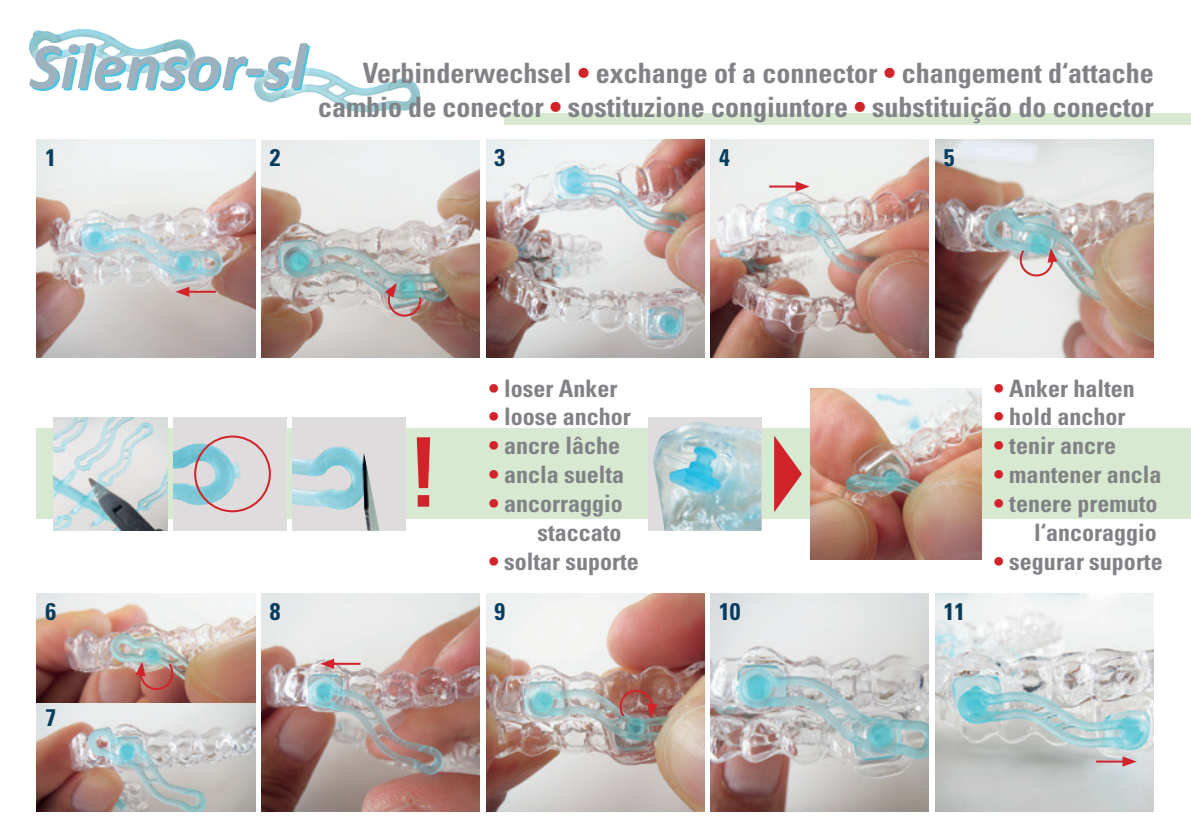
<style>
.page{position:relative;width:1191px;height:840px;background:#fff}
.page>*{position:absolute;margin:0;border:0;box-sizing:border-box;transform-origin:0 0}
.t1{font:700 condensed 96px "Univers";color:#d1232a}
.t2{font:700 condensed 28px "Univers";color:#808285}
.t3{font:700 condensed 24px "Univers";color:#808285}
.t4{font:700 condensed 24px "Univers";color:#063c5e}
.s1{color:#d1232a}
</style>
<div class="page">
<div style="left:21px;top:18px;width:180px;height:66px;background:#fff;opacity:.5"></div>
<div style="left:245px;top:57px;width:180px;height:66px;background:#fff;opacity:.5"></div>
<div style="left:29px;top:43px;width:281px;height:54px;background:#fff;opacity:.75"></div>
<svg style="left:29px;top:43px;width:281px;height:48px"></svg>
<img style="left:37px;top:593px;width:218px;height:218px">
<div style="left:37px;top:428px;width:1154px;height:91px;background:#d8e9d2"></div>
<div style="left:505px;top:113px;width:686px;height:12px;background:#d8e9d2"></div>
<img style="left:37px;top:139px;width:218px;height:218px">
<img style="left:261px;top:140px;width:219px;height:217px">
<img style="left:486px;top:139px;width:218px;height:218px">
<img style="left:710px;top:139px;width:219px;height:218px">
<img style="left:935px;top:139px;width:218px;height:218px">
<img style="left:54px;top:417px;width:113px;height:113px">
<div style="left:173px;top:417px;width:113px;height:113px;background:#dedcdd"></div>
<img style="left:173px;top:443px;width:68px;height:64px">
<div style="left:292px;top:417px;width:113px;height:113px;background:#dedcdd"></div>
<img style="left:292px;top:446px;width:88px;height:84px">
<div style="left:648px;top:417px;width:113px;height:113px;background:#dedcdd"></div>
<img style="left:653px;top:422px;width:108px;height:108px">
<div style="left:194px;top:435px;width:77px;height:77px;border:2px solid #d1232a;border-radius:50%"></div>
<img style="left:811px;top:388px;width:170px;height:170px">
<svg style="left:774px;top:435px;width:28px;height:77px"></svg>
<img style="left:261px;top:593px;width:219px;height:218px">
<img style="left:486px;top:593px;width:218px;height:218px">
<img style="left:710px;top:593px;width:219px;height:218px">
<img style="left:935px;top:593px;width:218px;height:218px">
<hr style="left:186px;top:290px;width:30px;height:2px;background:#d1232a">
<svg style="left:175px;top:286px;width:14px;height:11px"></svg>
<hr style="left:331px;top:662px;width:29px;height:2px;background:#d1232a">
<svg style="left:320px;top:658px;width:14px;height:10px"></svg>
<hr style="left:1096px;top:760px;width:29px;height:2px;background:#d1232a">
<svg style="left:1122px;top:756px;width:14px;height:10px"></svg>
<hr style="left:769px;top:185px;width:29px;height:2px;background:#d1232a">
<svg style="left:795px;top:181px;width:14px;height:10px"></svg>
<svg style="left:385px;top:283px;width:37px;height:35px"></svg>
<svg style="left:1018px;top:248px;width:39px;height:29px"></svg>
<svg style="left:135px;top:661px;width:39px;height:29px"></svg>
<svg style="left:618px;top:688px;width:39px;height:30px"></svg>
<p class="t4" style="left:45px;top:143px;width:12px">1</p>
<p class="t4" style="left:45px;top:596px;width:12px">6</p>
<p class="t4" style="left:45px;top:702px;width:12px">7</p>
<p class="t4" style="left:270px;top:143px;width:12px">2</p>
<p class="t2" style="left:363px;top:56px;width:792px">Verbinderwechsel <span class="s1">•</span> exchange of a connector <span class="s1">•</span> changement d‘attache</p>
<p class="t2" style="left:318px;top:90px;width:837px">cambio de conector <span class="s1">•</span> sostituzione congiuntore <span class="s1">•</span> substituição do conector</p>
<p class="t4" style="left:494px;top:143px;width:12px">3</p>
<p class="t4" style="left:719px;top:143px;width:12px">4</p>
<p class="t4" style="left:943px;top:143px;width:12px">5</p>
<p class="t4" style="left:270px;top:596px;width:12px">8</p>
<p class="t1" style="left:407px;top:413px;width:33px">!</p>
<p class="t3" style="left:489px;top:373px;width:130px"><span class="s1">•</span> loser Anker</p>
<p class="t3" style="left:489px;top:402px;width:144px"><span class="s1">•</span> loose anchor</p>
<p class="t3" style="left:489px;top:430px;width:133px"><span class="s1">•</span> ancre lâche</p>
<p class="t3" style="left:489px;top:459px;width:137px"><span class="s1">•</span> ancla suelta</p>
<p class="t3" style="left:489px;top:488px;width:136px"><span class="s1">•</span> ancorraggio</p>
<p class="t3" style="left:537px;top:517px;width:85px">staccato</p>
<p class="t3" style="left:489px;top:546px;width:152px"><span class="s1">•</span> soltar suporte</p>
<p class="t4" style="left:494px;top:596px;width:12px">9</p>
<p class="t4" style="left:719px;top:596px;width:23px">10</p>
<p class="t4" style="left:943px;top:596px;width:23px">11</p>
<p class="t3" style="left:994px;top:373px;width:142px"><span class="s1">•</span> Anker halten</p>
<p class="t3" style="left:994px;top:402px;width:133px"><span class="s1">•</span> hold anchor</p>
<p class="t3" style="left:994px;top:430px;width:124px"><span class="s1">•</span> tenir ancre</p>
<p class="t3" style="left:994px;top:459px;width:169px"><span class="s1">•</span> mantener ancla</p>
<p class="t3" style="left:994px;top:488px;width:165px"><span class="s1">•</span> tenere premuto</p>
<p class="t3" style="left:1034px;top:517px;width:124px">l‘ancoraggio</p>
<p class="t3" style="left:994px;top:546px;width:170px"><span class="s1">•</span> segurar suporte</p>
</div>
